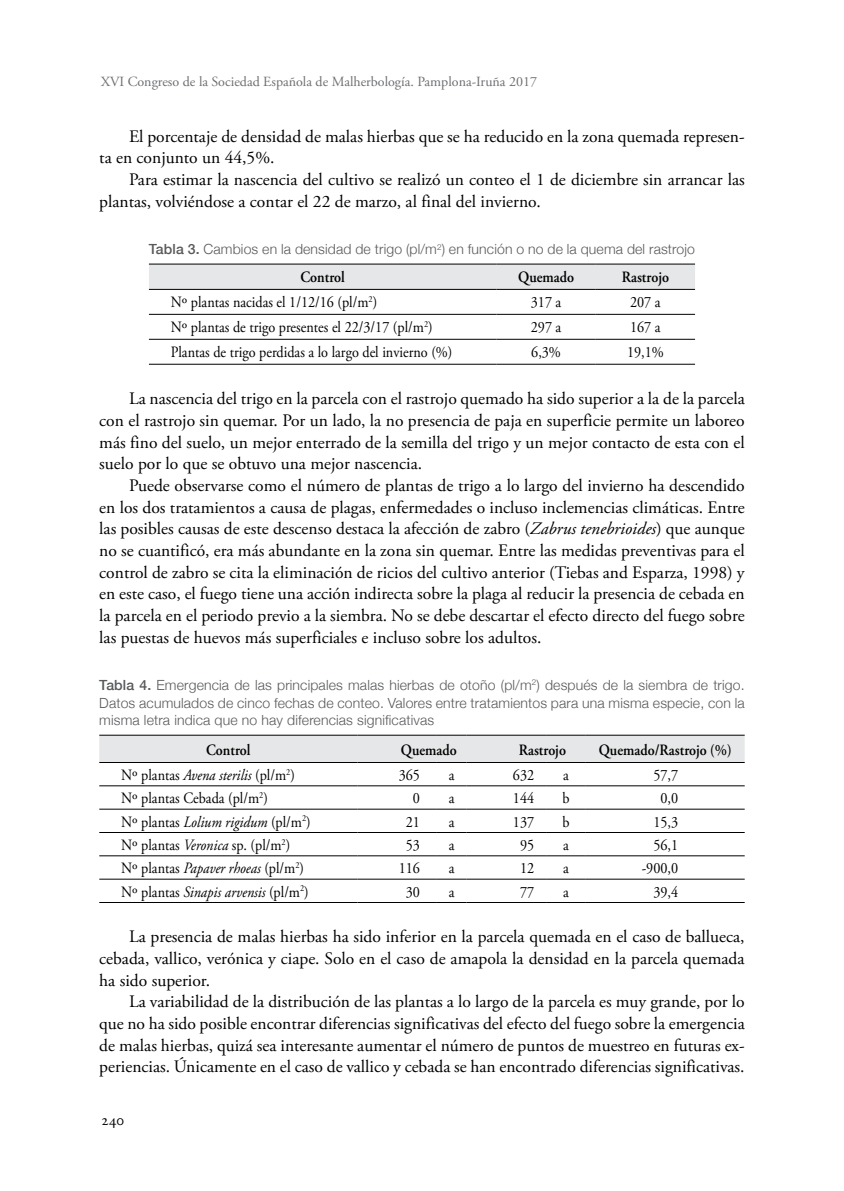
<style>
.page{position:relative;width:844px;height:1191px;background:#fff}
.page>*{position:absolute;margin:0;border:0;box-sizing:border-box;transform-origin:0 0}
.t1{font:17.5px/21.7px "Adobe Garamond Pro";color:#000;text-align:justify}
.t2{font:15.75px "Adobe Garamond Pro";color:#000;scale:.9 1}
.t3{font:600 15.75px "Adobe Garamond Pro";color:#000;scale:.9 1}
.t4{font:15.75px "Adobe Garamond Pro";color:#000}
.t5{font:300 14px/17.7px "Helvetica Neue";letter-spacing:.01em;color:#58595b;text-align:justify}
.t6{font:14px "Adobe Garamond Pro";color:#6d6e71}
.s1{font-weight:500}
.s2{font-style:italic}
</style>
<div class="page">
<div style="left:149px;top:265px;width:545px;height:24px;background:#e6e7e8"></div>
<hr style="left:149px;top:264px;width:347px;height:1px;background:#000">
<hr style="left:496px;top:264px;width:99px;height:1px;background:#000">
<hr style="left:595px;top:264px;width:99px;height:1px;background:#000">
<hr style="left:149px;top:289px;width:347px;height:1px;background:#000">
<hr style="left:496px;top:289px;width:99px;height:1px;background:#000">
<hr style="left:595px;top:289px;width:99px;height:1px;background:#000">
<hr style="left:149px;top:314px;width:347px;height:1px;background:#000">
<hr style="left:496px;top:314px;width:99px;height:1px;background:#000">
<hr style="left:595px;top:314px;width:99px;height:1px;background:#000">
<hr style="left:149px;top:339px;width:347px;height:1px;background:#000">
<hr style="left:496px;top:339px;width:99px;height:1px;background:#000">
<hr style="left:595px;top:339px;width:99px;height:1px;background:#000">
<hr style="left:149px;top:364px;width:347px;height:1px;background:#000">
<hr style="left:496px;top:364px;width:99px;height:1px;background:#000">
<hr style="left:595px;top:364px;width:99px;height:1px;background:#000">
<svg style="left:99px;top:734px;width:645px;height:29px;background:#d9dadb"></svg>
<hr style="left:466px;top:762px;width:80px;height:1px;background:#000">
<hr style="left:546px;top:762px;width:39px;height:1px;background:#000">
<hr style="left:585px;top:762px;width:159px;height:1px;background:#000">
<hr style="left:99px;top:785px;width:258px;height:1px;background:#000">
<hr style="left:357px;top:785px;width:80px;height:1px;background:#000">
<svg style="left:437px;top:785px;width:29px;height:1px"></svg>
<hr style="left:466px;top:785px;width:80px;height:1px;background:#000">
<hr style="left:546px;top:785px;width:39px;height:1px;background:#000">
<hr style="left:585px;top:785px;width:159px;height:1px;background:#000">
<hr style="left:99px;top:808px;width:258px;height:1px;background:#000">
<hr style="left:357px;top:808px;width:80px;height:1px;background:#000">
<svg style="left:437px;top:808px;width:29px;height:1px"></svg>
<hr style="left:466px;top:808px;width:80px;height:1px;background:#000">
<hr style="left:546px;top:808px;width:39px;height:1px;background:#000">
<hr style="left:585px;top:808px;width:159px;height:1px;background:#000">
<hr style="left:99px;top:832px;width:258px;height:1px;background:#000">
<hr style="left:357px;top:832px;width:80px;height:1px;background:#000">
<svg style="left:437px;top:832px;width:29px;height:1px"></svg>
<hr style="left:466px;top:832px;width:80px;height:1px;background:#000">
<hr style="left:546px;top:832px;width:39px;height:1px;background:#000">
<hr style="left:585px;top:832px;width:159px;height:1px;background:#000">
<hr style="left:99px;top:855px;width:258px;height:1px;background:#000">
<hr style="left:357px;top:855px;width:80px;height:1px;background:#000">
<svg style="left:437px;top:855px;width:29px;height:1px"></svg>
<hr style="left:466px;top:855px;width:80px;height:1px;background:#000">
<hr style="left:546px;top:855px;width:39px;height:1px;background:#000">
<hr style="left:585px;top:855px;width:159px;height:1px;background:#000">
<hr style="left:99px;top:878px;width:258px;height:1px;background:#000">
<hr style="left:357px;top:878px;width:80px;height:1px;background:#000">
<svg style="left:437px;top:878px;width:29px;height:1px"></svg>
<hr style="left:466px;top:878px;width:80px;height:1px;background:#000">
<hr style="left:546px;top:878px;width:39px;height:1px;background:#000">
<hr style="left:585px;top:878px;width:159px;height:1px;background:#000">
<hr style="left:99px;top:902px;width:258px;height:1px;background:#000">
<hr style="left:357px;top:902px;width:80px;height:1px;background:#000">
<svg style="left:437px;top:902px;width:29px;height:1px"></svg>
<hr style="left:466px;top:902px;width:80px;height:1px;background:#000">
<hr style="left:546px;top:902px;width:39px;height:1px;background:#000">
<hr style="left:585px;top:902px;width:159px;height:1px;background:#000">
<p class="t6" style="left:101px;top:73px;width:437px">XVI Congreso de la Sociedad Española de Malherbología. Pamplona-Iruña 2017</p>
<p class="t1" style="left:99px;top:126px;width:646px;text-indent:30px">El porcentaje de densidad de malas hierbas que se ha reducido en la zona quemada represen&shy;ta en conjunto un 44,5%.</p>
<p class="t1" style="left:99px;top:169px;width:646px;text-indent:30px">Para estimar la nascencia del cultivo se realizó un conteo el 1 de diciembre sin arrancar las plantas, volviéndose a contar el 22 de marzo, al final del invierno.</p>
<p class="t5" style="left:149px;top:240px;width:547px"><span class="s1">Tabla 3.</span> Cambios en la densidad de trigo (pl/m<sup>2</sup>) en función o no de la quema del rastrojo</p>
<p class="t3" style="left:300px;top:268px;width:51px">Control</p>
<p class="t3" style="left:518px;top:268px;width:64px">Quemado</p>
<p class="t3" style="left:621px;top:268px;width:54px">Rastrojo</p>
<p class="t2" style="left:171px;top:292px;width:231px">Nº plantas nacidas el 1/12/16 (pl/m<sup>2</sup>)</p>
<p class="t2" style="left:530px;top:292px;width:35px">317 a</p>
<p class="t2" style="left:630px;top:292px;width:35px">207 a</p>
<p class="t2" style="left:171px;top:317px;width:292px">Nº plantas de trigo presentes el 22/3/17 (pl/m<sup>2</sup>)</p>
<p class="t2" style="left:530px;top:317px;width:35px">297 a</p>
<p class="t2" style="left:630px;top:317px;width:35px">167 a</p>
<p class="t2" style="left:171px;top:342px;width:314px">Plantas de trigo perdidas a lo largo del invierno (%)</p>
<p class="t2" style="left:531px;top:342px;width:34px">6,3%</p>
<p class="t2" style="left:626px;top:342px;width:42px">19,1%</p>
<p class="t1" style="left:99px;top:388px;width:647px;text-indent:30px">La nascencia del trigo en la parcela con el rastrojo quemado ha sido superior a la de la parcela con el rastrojo sin quemar. Por un lado, la no presencia de paja en superficie permite un laboreo más fino del suelo, un mejor enterrado de la semilla del trigo y un mejor contacto de esta con el suelo por lo que se obtuvo una mejor nascencia.</p>
<p class="t1" style="left:99px;top:475px;width:646px;text-indent:30px">Puede observarse como el número de plantas de trigo a lo largo del invierno ha descendido en los dos tratamientos a causa de plagas, enfermedades o incluso inclemencias climáticas. Entre las posibles causas de este descenso destaca la afección de zabro (<span class="s2">Zabrus tenebrioides</span>) que aunque no se cuantificó, era más abundante en la zona sin quemar. Entre las medidas preventivas para el control de zabro se cita la eliminación de ricios del cultivo anterior (Tiebas and Esparza, 1998) y en este caso, el fuego tiene una acción indirecta sobre la plaga al reducir la presencia de cebada en la parcela en el periodo previo a la siembra. No se debe descartar el efecto directo del fuego sobre las puestas de huevos más superficiales e incluso sobre los adultos.</p>
<p class="t5" style="left:99px;top:676px;width:646px"><span class="s1">Tabla 4.</span> Emergencia de las principales malas hierbas de otoño (pl/m<sup>2</sup>) después de la siembra de trigo.<br>Datos acumulados de cinco fechas de conteo. Valores entre tratamientos para una misma especie, con la misma letra indica que no hay diferencias significativas</p>
<p class="t3" style="left:206px;top:740px;width:51px">Control</p>
<p class="t3" style="left:401px;top:740px;width:64px">Quemado</p>
<p class="t3" style="left:518px;top:740px;width:54px">Rastrojo</p>
<p class="t3" style="left:598px;top:740px;width:149px">Quemado/Rastrojo (%)</p>
<p class="t2" style="left:121px;top:765px;width:194px">Nº plantas <span class="s2">Avena sterilis</span> (pl/m<sup>2</sup>)</p>
<p class="t2" style="left:398px;top:765px;width:25px">365</p>
<p class="t2" style="left:449px;top:765px;width:8px">a</p>
<p class="t2" style="left:513px;top:765px;width:25px">632</p>
<p class="t2" style="left:563px;top:765px;width:8px">a</p>
<p class="t2" style="left:653px;top:765px;width:29px">57,7</p>
<p class="t2" style="left:121px;top:788px;width:164px">Nº plantas Cebada (pl/m<sup>2</sup>)</p>
<p class="t2" style="left:413px;top:788px;width:9px">0</p>
<p class="t2" style="left:449px;top:788px;width:8px">a</p>
<p class="t2" style="left:513px;top:788px;width:25px">144</p>
<p class="t2" style="left:562px;top:788px;width:9px">b</p>
<p class="t2" style="left:660px;top:788px;width:21px">0,0</p>
<p class="t2" style="left:121px;top:812px;width:212px">Nº plantas <span class="s2">Lolium rigidum</span> (pl/m<sup>2</sup>)</p>
<p class="t2" style="left:405px;top:812px;width:17px">21</p>
<p class="t2" style="left:449px;top:812px;width:8px">a</p>
<p class="t2" style="left:513px;top:812px;width:25px">137</p>
<p class="t2" style="left:562px;top:812px;width:9px">b</p>
<p class="t2" style="left:653px;top:812px;width:29px">15,3</p>
<p class="t2" style="left:121px;top:835px;width:189px">Nº plantas <span class="s2">Veronica</span> sp. (pl/m<sup>2</sup>)</p>
<p class="t2" style="left:406px;top:835px;width:17px">53</p>
<p class="t2" style="left:449px;top:835px;width:8px">a</p>
<p class="t2" style="left:520px;top:835px;width:17px">95</p>
<p class="t2" style="left:563px;top:835px;width:8px">a</p>
<p class="t2" style="left:653px;top:835px;width:29px">56,1</p>
<p class="t2" style="left:121px;top:858px;width:205px">Nº plantas <span class="s2">Papaver rhoeas</span> (pl/m<sup>2</sup>)</p>
<p class="t2" style="left:398px;top:858px;width:25px">116</p>
<p class="t2" style="left:449px;top:858px;width:8px">a</p>
<p class="t2" style="left:520px;top:858px;width:17px">12</p>
<p class="t2" style="left:563px;top:858px;width:8px">a</p>
<p class="t2" style="left:641px;top:858px;width:42px">-900,0</p>
<p class="t2" style="left:121px;top:882px;width:210px">Nº plantas <span class="s2">Sinapis arvensis</span> (pl/m<sup>2</sup>)</p>
<p class="t2" style="left:405px;top:882px;width:17px">30</p>
<p class="t2" style="left:449px;top:882px;width:8px">a</p>
<p class="t2" style="left:520px;top:882px;width:17px">77</p>
<p class="t2" style="left:563px;top:882px;width:8px">a</p>
<p class="t2" style="left:653px;top:882px;width:29px">39,4</p>
<p class="t1" style="left:99px;top:926px;width:646px;text-indent:30px">La presencia de malas hierbas ha sido inferior en la parcela quemada en el caso de ballueca, cebada, vallico, verónica y ciape. Solo en el caso de amapola la densidad en la parcela quemada ha sido superior.</p>
<p class="t1" style="left:99px;top:991px;width:646px;text-indent:30px">La variabilidad de la distribución de las plantas a lo largo de la parcela es muy grande, por lo que no ha sido posible encontrar diferencias significativas del efecto del fuego sobre la emergencia de malas hierbas, quizá sea interesante aumentar el número de puntos de muestreo en futuras ex&shy;periencias. Únicamente en el caso de vallico y cebada se han encontrado diferencias significativas.</p>
<p class="t4" style="left:101px;top:1110px;width:25px">240</p>
</div>
